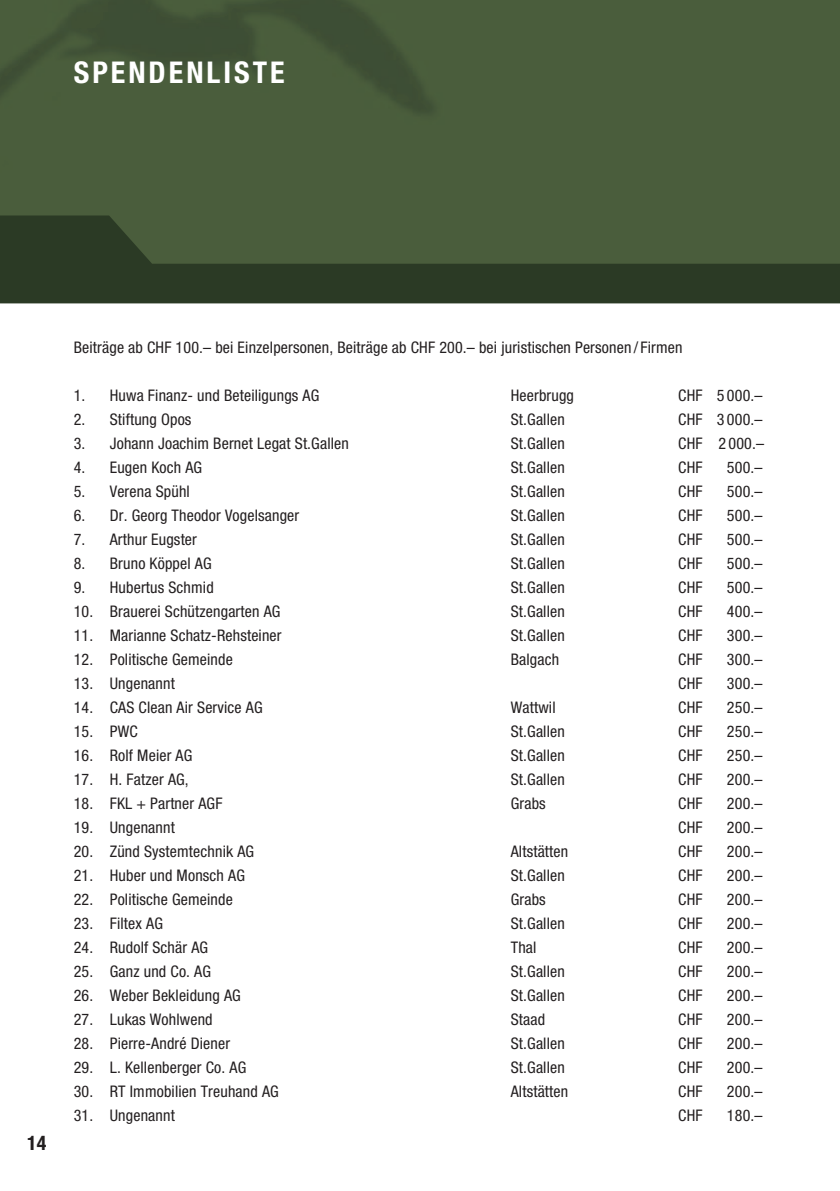
<style>
.page{position:relative;width:840px;height:1191px;background:#fff}
.page>*{position:absolute;margin:0;border:0;box-sizing:border-box;transform-origin:0 0}
.t1{font:700 condensed 30px "Helvetica Neue";letter-spacing:.1em;color:#fff}
.t2{font:700 condensed 20px "Helvetica Neue";color:#231f20}
.t3{font:condensed 16px "Helvetica Neue";letter-spacing:.01em;color:#231f20}
</style>
<div class="page">
<img style="left:0;top:0;width:839px;height:215px">
<svg style="left:0;top:215px;width:839px;height:88px;background:#394a2f"></svg>
<h1 class="t1" style="left:74px;top:54px;width:212px">SPENDENLISTE</h1>
<p class="t2" style="left:27px;top:1130px;width:21px">14</p>
<p class="t3" style="left:74px;top:338px;width:610px">Beiträge ab CHF 100.– bei Einzelpersonen, Beiträge ab CHF 200.– bei juristischen Personen / Firmen</p>
<p class="t3" style="left:74px;top:386px;width:247px">1. Huwa Finanz- und Beteiligungs AG</p>
<p class="t3" style="left:510px;top:386px;width:65px">Heerbrugg</p>
<p class="t3" style="left:677px;top:386px;width:86px">CHF 5 000.–</p>
<p class="t3" style="left:74px;top:410px;width:119px">2. Stiftung Opos</p>
<p class="t3" style="left:510px;top:410px;width:55px">St.Gallen</p>
<p class="t3" style="left:677px;top:410px;width:86px">CHF 3 000.–</p>
<p class="t3" style="left:74px;top:434px;width:276px">3. Johann Joachim Bernet Legat St.Gallen</p>
<p class="t3" style="left:510px;top:434px;width:55px">St.Gallen</p>
<p class="t3" style="left:677px;top:434px;width:87px">CHF 2 000.–</p>
<p class="t3" style="left:74px;top:458px;width:130px">4. Eugen Koch AG</p>
<p class="t3" style="left:510px;top:458px;width:55px">St.Gallen</p>
<p class="t3" style="left:677px;top:458px;width:26px">CHF</p>
<p class="t3" style="left:726px;top:458px;width:37px">500.–</p>
<p class="t3" style="left:74px;top:482px;width:117px">5. Verena Spühl</p>
<p class="t3" style="left:510px;top:482px;width:55px">St.Gallen</p>
<p class="t3" style="left:677px;top:482px;width:26px">CHF</p>
<p class="t3" style="left:726px;top:482px;width:37px">500.–</p>
<p class="t3" style="left:74px;top:506px;width:227px">6. Dr. Georg Theodor Vogelsanger</p>
<p class="t3" style="left:510px;top:506px;width:55px">St.Gallen</p>
<p class="t3" style="left:677px;top:506px;width:26px">CHF</p>
<p class="t3" style="left:726px;top:506px;width:37px">500.–</p>
<p class="t3" style="left:74px;top:530px;width:125px">7. Arthur Eugster</p>
<p class="t3" style="left:510px;top:530px;width:55px">St.Gallen</p>
<p class="t3" style="left:677px;top:530px;width:26px">CHF</p>
<p class="t3" style="left:726px;top:530px;width:37px">500.–</p>
<p class="t3" style="left:74px;top:554px;width:139px">8. Bruno Köppel AG</p>
<p class="t3" style="left:510px;top:554px;width:55px">St.Gallen</p>
<p class="t3" style="left:677px;top:554px;width:26px">CHF</p>
<p class="t3" style="left:726px;top:554px;width:37px">500.–</p>
<p class="t3" style="left:74px;top:578px;width:141px">9. Hubertus Schmid</p>
<p class="t3" style="left:510px;top:578px;width:55px">St.Gallen</p>
<p class="t3" style="left:677px;top:578px;width:26px">CHF</p>
<p class="t3" style="left:726px;top:578px;width:37px">500.–</p>
<p class="t3" style="left:74px;top:602px;width:208px">10. Brauerei Schützengarten AG</p>
<p class="t3" style="left:510px;top:602px;width:55px">St.Gallen</p>
<p class="t3" style="left:677px;top:602px;width:26px">CHF</p>
<p class="t3" style="left:726px;top:602px;width:37px">400.–</p>
<p class="t3" style="left:74px;top:626px;width:209px">11. Marianne Schatz-Rehsteiner</p>
<p class="t3" style="left:510px;top:626px;width:55px">St.Gallen</p>
<p class="t3" style="left:677px;top:626px;width:26px">CHF</p>
<p class="t3" style="left:726px;top:626px;width:37px">300.–</p>
<p class="t3" style="left:74px;top:650px;width:160px">12. Politische Gemeinde</p>
<p class="t3" style="left:510px;top:650px;width:50px">Balgach</p>
<p class="t3" style="left:677px;top:650px;width:26px">CHF</p>
<p class="t3" style="left:726px;top:650px;width:37px">300.–</p>
<p class="t3" style="left:74px;top:674px;width:102px">13. Ungenannt</p>
<p class="t3" style="left:677px;top:674px;width:26px">CHF</p>
<p class="t3" style="left:726px;top:674px;width:37px">300.–</p>
<p class="t3" style="left:74px;top:698px;width:190px">14. CAS Clean Air Service AG</p>
<p class="t3" style="left:510px;top:698px;width:46px">Wattwil</p>
<p class="t3" style="left:677px;top:698px;width:26px">CHF</p>
<p class="t3" style="left:726px;top:698px;width:37px">250.–</p>
<p class="t3" style="left:74px;top:722px;width:65px">15. PWC</p>
<p class="t3" style="left:510px;top:722px;width:55px">St.Gallen</p>
<p class="t3" style="left:677px;top:722px;width:26px">CHF</p>
<p class="t3" style="left:726px;top:722px;width:37px">250.–</p>
<p class="t3" style="left:74px;top:746px;width:120px">16. Rolf Meier AG</p>
<p class="t3" style="left:510px;top:746px;width:55px">St.Gallen</p>
<p class="t3" style="left:677px;top:746px;width:26px">CHF</p>
<p class="t3" style="left:726px;top:746px;width:37px">250.–</p>
<p class="t3" style="left:74px;top:770px;width:116px">17. H. Fatzer AG,</p>
<p class="t3" style="left:510px;top:770px;width:55px">St.Gallen</p>
<p class="t3" style="left:677px;top:770px;width:26px">CHF</p>
<p class="t3" style="left:726px;top:770px;width:37px">200.–</p>
<p class="t3" style="left:74px;top:794px;width:150px">18. FKL + Partner AGF</p>
<p class="t3" style="left:510px;top:794px;width:36px">Grabs</p>
<p class="t3" style="left:677px;top:794px;width:26px">CHF</p>
<p class="t3" style="left:726px;top:794px;width:37px">200.–</p>
<p class="t3" style="left:74px;top:818px;width:102px">19. Ungenannt</p>
<p class="t3" style="left:677px;top:818px;width:26px">CHF</p>
<p class="t3" style="left:726px;top:818px;width:37px">200.–</p>
<p class="t3" style="left:74px;top:842px;width:182px">20. Zünd Systemtechnik AG</p>
<p class="t3" style="left:510px;top:842px;width:59px">Altstätten</p>
<p class="t3" style="left:677px;top:842px;width:26px">CHF</p>
<p class="t3" style="left:726px;top:842px;width:37px">200.–</p>
<p class="t3" style="left:74px;top:866px;width:172px">21. Huber und Monsch AG</p>
<p class="t3" style="left:510px;top:866px;width:55px">St.Gallen</p>
<p class="t3" style="left:677px;top:866px;width:26px">CHF</p>
<p class="t3" style="left:726px;top:866px;width:37px">200.–</p>
<p class="t3" style="left:74px;top:890px;width:160px">22. Politische Gemeinde</p>
<p class="t3" style="left:510px;top:890px;width:36px">Grabs</p>
<p class="t3" style="left:677px;top:890px;width:26px">CHF</p>
<p class="t3" style="left:726px;top:890px;width:37px">200.–</p>
<p class="t3" style="left:74px;top:914px;width:91px">23. Filtex AG</p>
<p class="t3" style="left:510px;top:914px;width:55px">St.Gallen</p>
<p class="t3" style="left:677px;top:914px;width:26px">CHF</p>
<p class="t3" style="left:726px;top:914px;width:37px">200.–</p>
<p class="t3" style="left:74px;top:938px;width:136px">24. Rudolf Schär AG</p>
<p class="t3" style="left:510px;top:938px;width:27px">Thal</p>
<p class="t3" style="left:677px;top:938px;width:26px">CHF</p>
<p class="t3" style="left:726px;top:938px;width:37px">200.–</p>
<p class="t3" style="left:74px;top:962px;width:139px">25. Ganz und Co. AG</p>
<p class="t3" style="left:510px;top:962px;width:55px">St.Gallen</p>
<p class="t3" style="left:677px;top:962px;width:26px">CHF</p>
<p class="t3" style="left:726px;top:962px;width:37px">200.–</p>
<p class="t3" style="left:74px;top:986px;width:168px">26. Weber Bekleidung AG</p>
<p class="t3" style="left:510px;top:986px;width:55px">St.Gallen</p>
<p class="t3" style="left:677px;top:986px;width:26px">CHF</p>
<p class="t3" style="left:726px;top:986px;width:37px">200.–</p>
<p class="t3" style="left:74px;top:1010px;width:140px">27. Lukas Wohlwend</p>
<p class="t3" style="left:510px;top:1010px;width:36px">Staad</p>
<p class="t3" style="left:677px;top:1010px;width:26px">CHF</p>
<p class="t3" style="left:726px;top:1010px;width:37px">200.–</p>
<p class="t3" style="left:74px;top:1034px;width:158px">28. Pierre-André Diener</p>
<p class="t3" style="left:510px;top:1034px;width:55px">St.Gallen</p>
<p class="t3" style="left:677px;top:1034px;width:26px">CHF</p>
<p class="t3" style="left:726px;top:1034px;width:37px">200.–</p>
<p class="t3" style="left:74px;top:1058px;width:174px">29. L. Kellenberger Co. AG</p>
<p class="t3" style="left:510px;top:1058px;width:55px">St.Gallen</p>
<p class="t3" style="left:677px;top:1058px;width:26px">CHF</p>
<p class="t3" style="left:726px;top:1058px;width:37px">200.–</p>
<p class="t3" style="left:74px;top:1082px;width:206px">30. RT Immobilien Treuhand AG</p>
<p class="t3" style="left:510px;top:1082px;width:59px">Altstätten</p>
<p class="t3" style="left:677px;top:1082px;width:26px">CHF</p>
<p class="t3" style="left:726px;top:1082px;width:37px">200.–</p>
<p class="t3" style="left:74px;top:1106px;width:102px">31. Ungenannt</p>
<p class="t3" style="left:677px;top:1106px;width:26px">CHF</p>
<p class="t3" style="left:726px;top:1106px;width:37px">180.–</p>
</div>
